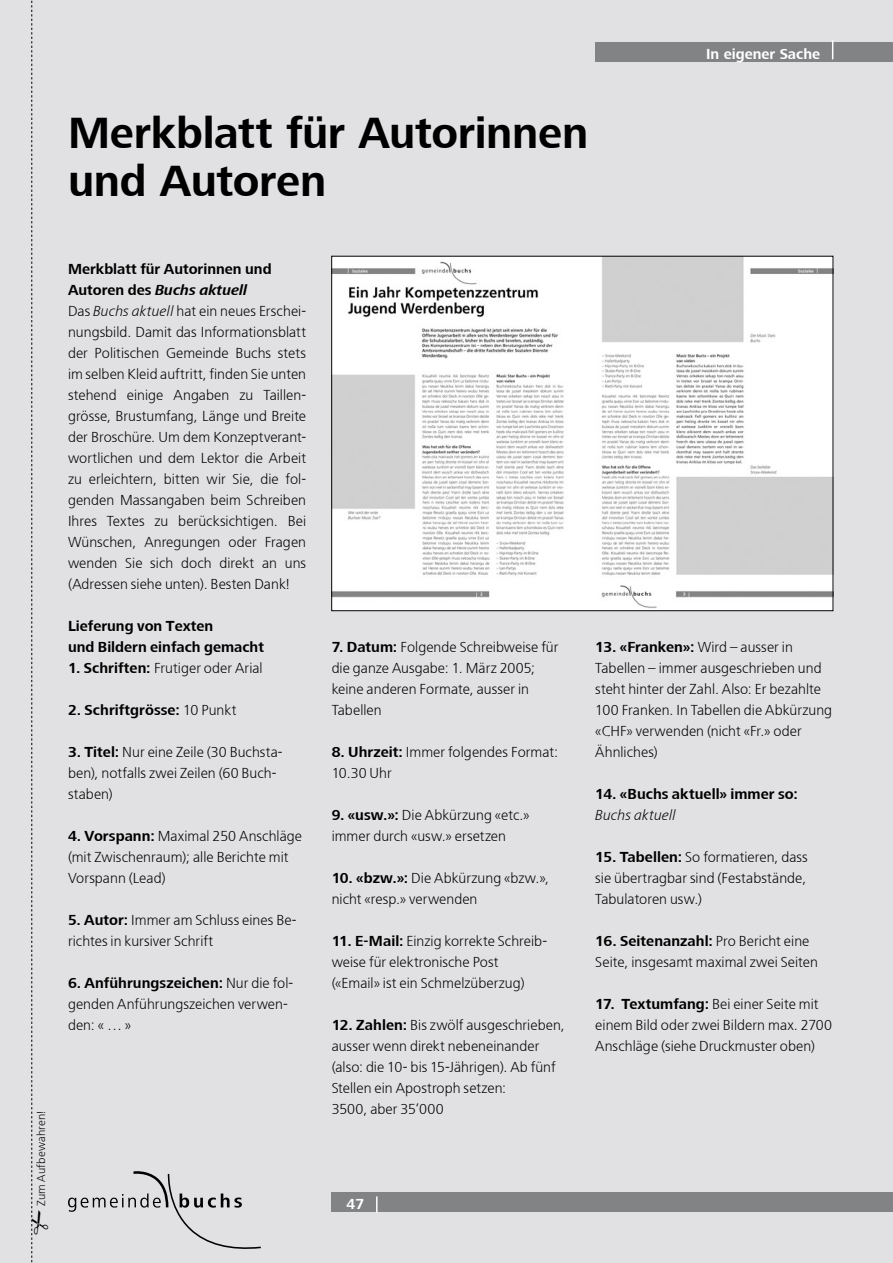
<style>
.page{position:relative;width:893px;height:1263px;background:#e1e1e3}
.page>*{position:absolute;margin:0;border:0;box-sizing:border-box;transform-origin:0 0}
.t1{font:700 45px/48px "Frutiger Next";letter-spacing:-.01em;color:#000}
.t2{font:300 15px/21px "Frutiger Next";letter-spacing:.005em;color:#000}
.t3{font:700 15px/21px "Frutiger Next";color:#000}
.t4{font:700 15px "Frutiger Next";color:#fff}
.t5{font:italic 300 15px "Frutiger Next";letter-spacing:.005em;color:#000}
.t6{font:300 12px "Frutiger Next";letter-spacing:.01em;color:#000}
.s1{font-weight:700}
.s2{font-weight:700;font-style:italic}
.s3{font-style:italic}
.s4{font-weight:300}
</style>
<div class="page">
<img style="left:333px;top:258px;width:498px;height:351px">
<div style="left:595px;top:42px;width:298px;height:20px;background:#828385"></div>
<svg style="left:832px;top:40px;width:1px;height:19px"></svg>
<div style="left:332px;top:1192px;width:561px;height:20px;background:#828385"></div>
<svg style="left:376px;top:1196px;width:2px;height:16px"></svg>
<svg style="left:68px;top:1171px;width:193px;height:78px"></svg>
<svg style="left:31px;top:0;width:2px;height:1263px"></svg>
<h1 class="t1" style="left:68px;top:109px;width:522px">Merkblatt für Autorinnen und Autoren</h1>
<p class="t4" style="left:706px;top:46px;width:115px">In eigener Sache</p>
<p class="t2" style="left:68px;top:259px;width:240px"><span class="s1">Merkblatt für Autorinnen und Autoren des</span> <span class="s2">Buchs aktuell<br></span>Das <span class="s3">Buchs aktuell</span> hat ein neues Erschei&shy;nungsbild. Damit das Informationsblatt der Politischen Gemeinde Buchs stets im selben Kleid auftritt, finden Sie unten stehend einige Angaben zu Taillen&shy;grösse, Brustumfang, Länge und Breite der Broschüre. Um dem Konzeptverant&shy;wortlichen und dem Lektor die Arbeit zu erleichtern, bitten wir Sie, die fol&shy;genden Massangaben beim Schreiben Ihres Textes zu berücksichtigen. Bei Wünschen, Anregungen oder Fragen wenden Sie sich doch direkt an uns (Adressen siehe unten). Besten Dank!</p>
<p class="t3" style="left:68px;top:616px;width:198px">Lieferung von Texten<br>und Bildern einfach gemacht</p>
<p class="t2" style="left:68px;top:658px;width:196px"><span class="s1">1. Schriften:</span> Frutiger oder Arial</p>
<p class="t3" style="left:68px;top:700px;width:170px">2. Schriftgrösse: <span class="s4">10 Punkt</span></p>
<p class="t2" style="left:68px;top:742px;width:216px"><span class="s1">3. Titel:</span> Nur eine Zeile (30 Buchsta&shy;ben), notfalls zwei Zeilen (60 Buch&shy;staben)</p>
<p class="t2" style="left:68px;top:826px;width:236px"><span class="s1">4. Vorspann:</span> Maximal 250 Anschläge (mit Zwischenraum); alle Berichte mit<br>Vorspann (Lead)</p>
<p class="t2" style="left:68px;top:910px;width:230px"><span class="s1">5. Autor:</span> Immer am Schluss eines Be&shy;richtes in kursiver Schrift</p>
<p class="t2" style="left:68px;top:973px;width:227px"><span class="s1">6. Anführungszeichen:</span> Nur die fol&shy;genden Anführungszeichen verwen&shy;den: « … »</p>
<p class="t6" style="left:34px;top:1206px;width:96px;rotate:-90deg">Zum Aufbewahren!</p>
<p class="t2" style="left:332px;top:637px;width:228px"><span class="s1">7. Datum:</span> Folgende Schreibweise für die ganze Ausgabe: 1. März 2005; keine anderen Formate, ausser in<br>Tabellen</p>
<p class="t2" style="left:332px;top:742px;width:228px"><span class="s1">8. Uhrzeit:</span> Immer folgendes Format:<br>10.30 Uhr</p>
<p class="t2" style="left:332px;top:805px;width:199px"><span class="s1">9. «usw.»:</span> Die Abkürzung «etc.» immer durch «usw.» ersetzen</p>
<p class="t2" style="left:332px;top:868px;width:219px"><span class="s1">10. «bzw.»:</span> Die Abkürzung «bzw.», nicht «resp.» verwenden</p>
<p class="t2" style="left:332px;top:931px;width:216px"><span class="s1">11. E-Mail:</span> Einzig korrekte Schreib&shy;weise für elektronische Post («Email» ist ein Schmelzüberzug)</p>
<p class="t2" style="left:332px;top:1015px;width:235px"><span class="s1">12. Zahlen:</span> Bis zwölf ausgeschrieben, ausser wenn direkt nebeneinander (also: die 10- bis 15-Jährigen). Ab fünf<br>Stellen ein Apostroph setzen:<br>3500, aber 35‘000</p>
<p class="t4" style="left:347px;top:1195px;width:19px">47</p>
<p class="t2" style="left:595px;top:637px;width:238px"><span class="s1">13. «Franken»:</span> Wird – ausser in<br>Tabellen – immer ausgeschrieben und steht hinter der Zahl. Also: Er bezahlte<br>100 Franken. In Tabellen die Abkürzung «CHF» verwenden (nicht «Fr.» oder<br>Ähnliches)</p>
<p class="t3" style="left:595px;top:784px;width:204px">14. «Buchs aktuell» immer so:</p>
<p class="t5" style="left:595px;top:807px;width:82px">Buchs aktuell</p>
<p class="t2" style="left:595px;top:847px;width:214px;text-align:justify"><span class="s1">15. Tabellen:</span> So formatieren, dass sie übertragbar sind (Festabstände, Tabulatoren usw.)</p>
<p class="t2" style="left:595px;top:931px;width:224px"><span class="s1">16. Seitenanzahl:</span> Pro Bericht eine<br>Seite, insgesamt maximal zwei Seiten</p>
<p class="t2" style="left:595px;top:994px;width:238px"><span class="s1">17. Textumfang:</span> Bei einer Seite mit einem Bild oder zwei Bildern max. 2700<br>Anschläge (siehe Druckmuster oben)</p>
</div>
